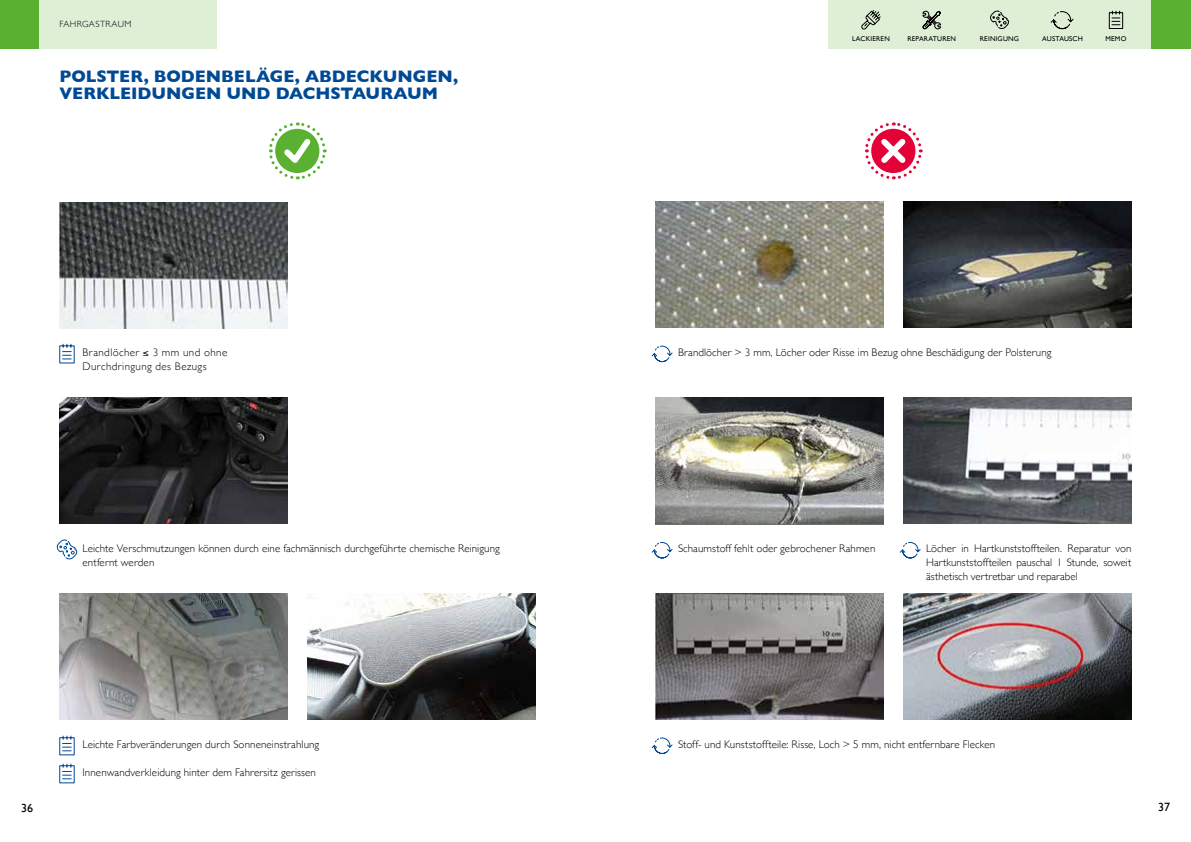
<style>
.page{position:relative;width:1191px;height:842px;background:#fff}
.page>*{position:absolute;margin:0;border:0;box-sizing:border-box;transform-origin:0 0}
.t1{font:700 17px/17px "Gill Sans";color:#004994}
.t2{font:12px "Gill Sans";color:#000}
.t3{font:300 11px/14px "Gill Sans";letter-spacing:.01em;color:#000;text-align:justify}
.t4{font:300 11px/14px "Gill Sans";letter-spacing:.04em;color:#000}
.t5{font:300 9px "Gill Sans";letter-spacing:.045em;color:#000}
.t6{font:7px "Gill Sans";letter-spacing:.03em;color:#000}
</style>
<div class="page">
<svg style="left:269px;top:122px;width:58px;height:58px"></svg>
<svg style="left:865px;top:122px;width:58px;height:58px"></svg>
<div style="left:39px;top:0;width:178px;height:49px;background:#deefd6"></div>
<div style="left:0;top:0;width:39px;height:49px;background:#5ab031"></div>
<div style="left:828px;top:0;width:323px;height:49px;background:#deefd6"></div>
<div style="left:1151px;top:0;width:40px;height:49px;background:#5ab031"></div>
<svg style="left:1108px;top:10px;width:15px;height:19px"></svg>
<svg style="left:922px;top:10px;width:19px;height:20px"></svg>
<svg style="left:990px;top:10px;width:18px;height:19px"></svg>
<svg style="left:861px;top:10px;width:20px;height:20px"></svg>
<svg style="left:1050px;top:11px;width:24px;height:18px"></svg>
<img style="left:60px;top:202px;width:228px;height:126px">
<img style="left:655px;top:398px;width:228px;height:126px">
<img style="left:655px;top:594px;width:228px;height:126px">
<img style="left:903px;top:398px;width:228px;height:126px">
<svg style="left:59px;top:343px;width:16px;height:21px"></svg>
<svg style="left:651px;top:542px;width:22px;height:17px"></svg>
<svg style="left:651px;top:345px;width:22px;height:17px"></svg>
<svg style="left:651px;top:737px;width:22px;height:17px"></svg>
<svg style="left:899px;top:542px;width:22px;height:17px"></svg>
<img style="left:60px;top:398px;width:228px;height:126px">
<img style="left:655px;top:202px;width:228px;height:126px">
<img style="left:60px;top:594px;width:228px;height:126px">
<img style="left:903px;top:202px;width:228px;height:126px">
<img style="left:308px;top:594px;width:228px;height:126px">
<svg style="left:56px;top:539px;width:21px;height:21px"></svg>
<svg style="left:59px;top:735px;width:16px;height:21px"></svg>
<svg style="left:59px;top:763px;width:16px;height:21px"></svg>
<img style="left:903px;top:594px;width:228px;height:126px">
<p class="t5" style="left:60px;top:17px;width:73px">FAHRGASTRAUM</p>
<h1 class="t1" style="left:60px;top:68px;width:400px">POLSTER, BODENBELÄGE, ABDECKUNGEN,<br>VERKLEIDUNGEN UND DACHSTAURAUM</h1>
<p class="t4" style="left:82px;top:345px;width:146px">Brandlöcher ≤ 3 mm und ohne<br>Durchdringung des Bezugs</p>
<p class="t3" style="left:82px;top:541px;width:419px">Leichte Verschmutzungen können durch eine fachmännisch durchgeführte chemische Reinigung entfernt werden</p>
<p class="t3" style="left:82px;top:737px;width:238px">Leichte Farbveränderungen durch Sonneneinstrahlung</p>
<p class="t3" style="left:82px;top:765px;width:235px">Innenwandverkleidung hinter dem Fahrersitz gerissen</p>
<p class="t6" style="left:852px;top:34px;width:39px">LACKIEREN</p>
<p class="t6" style="left:907px;top:34px;width:50px">REPARATUREN</p>
<p class="t6" style="left:980px;top:34px;width:41px">REINIGUNG</p>
<p class="t6" style="left:1042px;top:34px;width:42px">AUSTAUSCH</p>
<p class="t6" style="left:1105px;top:34px;width:22px">MEMO</p>
<p class="t3" style="left:678px;top:345px;width:375px">Brandlöcher &gt; 3 mm, Löcher oder Risse im Bezug ohne Beschädigung der Polsterung</p>
<p class="t3" style="left:678px;top:541px;width:199px">Schaumstoff fehlt oder gebrochener Rahmen</p>
<p class="t3" style="left:926px;top:541px;width:207px">Löcher in Hartkunststoffteilen. Reparatur von Hartkunststoffteilen pauschal 1 Stunde, soweit ästhetisch vertretbar und reparabel</p>
<p class="t3" style="left:678px;top:737px;width:319px">Stoff- und Kunststoffteile: Risse, Loch &gt; 5 mm, nicht entfernbare Flecken</p>
<p class="t2" style="left:21px;top:801px;width:13px">36</p>
<p class="t2" style="left:1158px;top:800px;width:13px">37</p>
</div>
